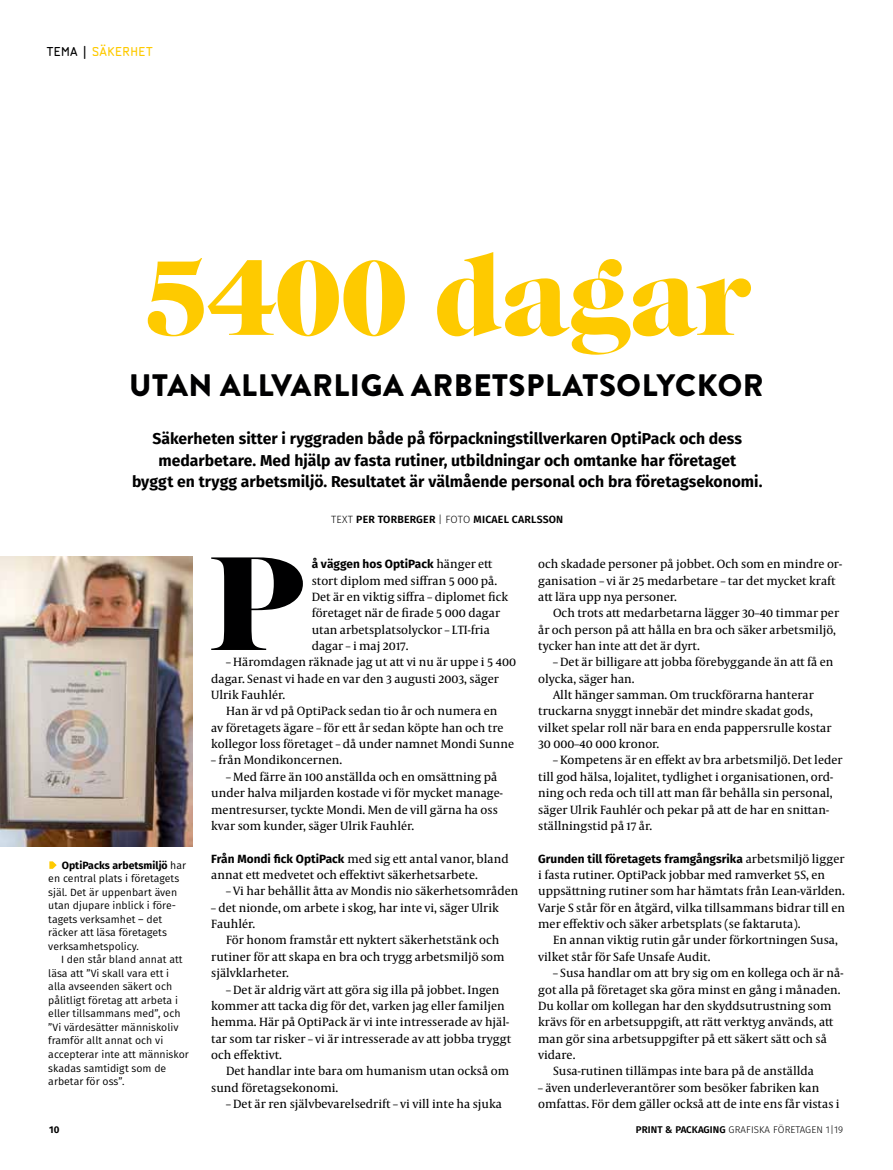
<style>
.page{position:relative;width:893px;height:1170px;background:#fff}
.page>*{position:absolute;margin:0;border:0;box-sizing:border-box;transform-origin:0 0}
.t1{font:138.75px "Caslon Gra D";color:#000001}
.t2{font:109.95px "Caslon Gra D";color:#feca00}
.t3{font:900 31.05px "Brandon Grotesque";letter-spacing:.02em;color:#000001}
.t4{font:700 15.75px/21.8px "Fira Sans";color:#000001;text-align:center}
.t5{font:12.15px/16.4px "Capitolium News 2";color:#000001}
.t6{font:12px "OCRA Tribute Com";letter-spacing:.04em;color:#feca00}
.t7{font:700 11.85px "Fira Sans";color:#000001}
.t8{font:10.5px/13.5px "Fira Sans";color:#000001}
.t9{font:600 10.5px "Fira Sans";letter-spacing:.02em;color:#000001}
.t10{font:300 9.75px "Fira Sans";letter-spacing:.01em;color:#000001}
.t11{font:700 9.75px "Fira Sans";color:#000001}
.s1{color:#000001}
.s2{font-weight:300}
.s3{font-family:"Capitolium News 2";font-weight:400;font-size:12.15px}
.s4{font-family:"Fira Sans";font-weight:700;font-size:11.85px}
.s5{font-weight:700}
.s6{font-weight:600}
</style>
<div class="page">
<img style="left:0;top:556px;width:192px;height:290px">
<svg style="left:49px;top:861px;width:8px;height:7px"></svg>
<p class="t6" style="left:47px;top:44px;width:107px"><span class="s1">TEMA |</span> SÄKERHET</p>
<h2 class="t2" style="left:143px;top:232px;width:608px">5400 dagar</h2>
<h3 class="t3" style="left:129px;top:363px;width:636px">UTAN ALLVARLIGA ARBETSPLATSOLYCKOR</h3>
<p class="t4" style="left:132px;top:427px;width:632px">Säkerheten sitter i ryggraden både på förpackningstillverkaren OptiPack och dess medarbetare. Med hjälp av fasta rutiner, utbildningar och omtanke har företaget<br>byggt en trygg arbetsmiljö. Resultatet är välmående personal och bra företagsekonomi.</p>
<p class="t9" style="left:331px;top:511px;width:234px"><span class="s2">TEXT</span> PER TORBERGER <span class="s2">| FOTO</span> MICAEL CARLSSON</p>
<h1 class="t1" style="left:210px;top:520px;width:96px">P</h1>
<p class="t7" style="left:312px;top:555px;width:182px">å väggen hos OptiPack <span class="s3">hänger ett</span></p>
<p class="t5" style="left:538px;top:555px;width:305px">och skadade personer på jobbet. Och som en mindre or&shy;ganisation – vi är 25 medarbetare – tar det mycket kraft att lära upp nya personer.</p>
<p class="t5" style="left:538px;top:604px;width:302px;text-indent:15px">Och trots att medarbetarna lägger 30–40 timmar per år och person på att hålla en bra och säker arbetsmiljö, tycker han inte att det är dyrt.</p>
<p class="t5" style="left:553px;top:653px;width:282px">– Det är billigare att jobba förebyggande än att få en</p>
<p class="t5" style="left:538px;top:669px;width:98px">olycka, säger han.</p>
<p class="t5" style="left:553px;top:686px;width:262px">Allt hänger samman. Om truckförarna hanterar</p>
<p class="t5" style="left:538px;top:702px;width:276px">truckarna snyggt innebär det mindre skadat gods,</p>
<p class="t5" style="left:538px;top:719px;width:295px">vilket spelar roll när bara en enda pappersrulle kostar</p>
<p class="t5" style="left:538px;top:735px;width:123px">30 000–40 000 kronor.</p>
<p class="t5" style="left:538px;top:751px;width:306px;text-indent:15px">– Kompetens är en effekt av bra arbetsmiljö. Det leder till god hälsa, lojalitet, tydlighet i organisationen, ord&shy;ning och reda och till att man får behålla sin personal, säger Ulrik Fauhlér och pekar på att de har en snittan&shy;ställningstid på 17 år.</p>
<p class="t7" style="left:538px;top:850px;width:308px">Grunden till företagets framgångsrika <span class="s3">arbetsmiljö ligger</span></p>
<p class="t5" style="left:538px;top:866px;width:308px">i fasta rutiner. OptiPack jobbar med ramverket 5S, en uppsättning rutiner som har hämtats från Lean-världen.<br>Varje S står för en åtgärd, vilka tillsammans bidrar till en mer effektiv och säker arbetsplats (se faktaruta).</p>
<p class="t5" style="left:538px;top:931px;width:301px;text-indent:15px">En annan viktig rutin går under förkortningen Susa, vilket står för Safe Unsafe Audit.</p>
<p class="t5" style="left:553px;top:964px;width:292px">– Susa handlar om att bry sig om en kollega och är nå-</p>
<p class="t5" style="left:538px;top:980px;width:304px">got alla på företaget ska göra minst en gång i månaden.</p>
<p class="t5" style="left:538px;top:997px;width:295px">Du kollar om kollegan har den skyddsutrustning som</p>
<p class="t5" style="left:538px;top:1013px;width:297px">krävs för en arbetsuppgift, att rätt verktyg används, att</p>
<p class="t5" style="left:538px;top:1029px;width:290px">man gör sina arbetsuppgifter på ett säkert sätt och så</p>
<p class="t5" style="left:538px;top:1046px;width:39px">vidare.</p>
<p class="t5" style="left:553px;top:1062px;width:262px">Susa-rutinen tillämpas inte bara på de anställda</p>
<p class="t5" style="left:538px;top:1078px;width:303px">– även underleverantörer som besöker fabriken kan omfattas. För dem gäller också att de inte ens får vistas i</p>
<p class="t5" style="left:312px;top:571px;width:198px">stort diplom med siffran 5 000 på.<br>Det är en viktig siffra – diplomet fick företaget när de firade 5 000 dagar utan arbetsplatsolyckor – LTI-fria dagar – i maj 2017.</p>
<p class="t5" style="left:226px;top:653px;width:292px">– Häromdagen räknade jag ut att vi nu är uppe i 5 400</p>
<p class="t5" style="left:211px;top:669px;width:289px">dagar. Senast vi hade en var den 3 augusti 2003, säger</p>
<p class="t5" style="left:211px;top:686px;width:75px">Ulrik Fauhlér.</p>
<p class="t5" style="left:226px;top:702px;width:273px">Han är vd på OptiPack sedan tio år och numera en</p>
<p class="t5" style="left:211px;top:719px;width:294px">av företagets ägare – för ett år sedan köpte han och tre</p>
<p class="t5" style="left:211px;top:735px;width:304px">kollegor loss företaget – då under namnet Mondi Sunne</p>
<p class="t5" style="left:211px;top:751px;width:132px">– från Mondikoncernen.</p>
<p class="t5" style="left:211px;top:768px;width:293px;text-indent:15px">– Med färre än 100 anställda och en omsättning på under halva miljarden kostade vi för mycket manage&shy;mentresurser, tyckte Mondi. Men de vill gärna ha oss kvar som kunder, säger Ulrik Fauhlér.</p>
<p class="t5" style="left:211px;top:849px;width:299px"><span class="s4">Från Mondi fick OptiPack</span> med sig ett antal vanor, bland annat ett medvetet och effektivt säkerhetsarbete.</p>
<p class="t5" style="left:226px;top:882px;width:294px">– Vi har behållit åtta av Mondis nio säkerhetsområden</p>
<p class="t5" style="left:211px;top:898px;width:289px">– det nionde, om arbete i skog, har inte vi, säger Ulrik<br>Fauhlér.</p>
<p class="t5" style="left:211px;top:931px;width:295px;text-indent:15px">För honom framstår ett nyktert säkerhetstänk och rutiner för att skapa en bra och trygg arbetsmiljö som självklarheter.</p>
<p class="t5" style="left:211px;top:980px;width:302px;text-indent:15px">– Det är aldrig värt att göra sig illa på jobbet. Ingen kommer att tacka dig för det, varken jag eller familjen hemma. Här på OptiPack är vi inte intresserade av hjäl&shy;tar som tar risker – vi är intresserade av att jobba tryggt och effektivt.</p>
<p class="t5" style="left:211px;top:1062px;width:299px;text-indent:15px">Det handlar inte bara om humanism utan också om sund företagsekonomi.</p>
<p class="t5" style="left:226px;top:1095px;width:277px">– Det är ren självbevarelsedrift – vi vill inte ha sjuka</p>
<p class="t8" style="left:48px;top:858px;width:139px;text-indent:13px"><span class="s5">OptiPacks arbetsmiljö</span> har en central plats i företagets själ. Det är uppenbart även utan djupare inblick i före-- tagets verksamhet – det räcker att läsa företagets verksamhetspolicy.</p>
<p class="t8" style="left:48px;top:952px;width:142px;text-indent:13px">I den står bland annat att läsa att ”Vi skall vara ett i alla avseenden säkert och pålitligt företag att arbeta i eller tillsammans med”, och ”Vi värdesätter människoliv framför allt annat och vi accepterar inte att människor skadas samtidigt som de arbetar för oss”.</p>
<p class="t11" style="left:49px;top:1122px;width:12px">10</p>
<p class="t10" style="left:636px;top:1122px;width:209px"><span class="s6">PRINT &amp; PACKAGING</span> GRAFISKA FÖRETAGEN 1|19</p>
</div>
